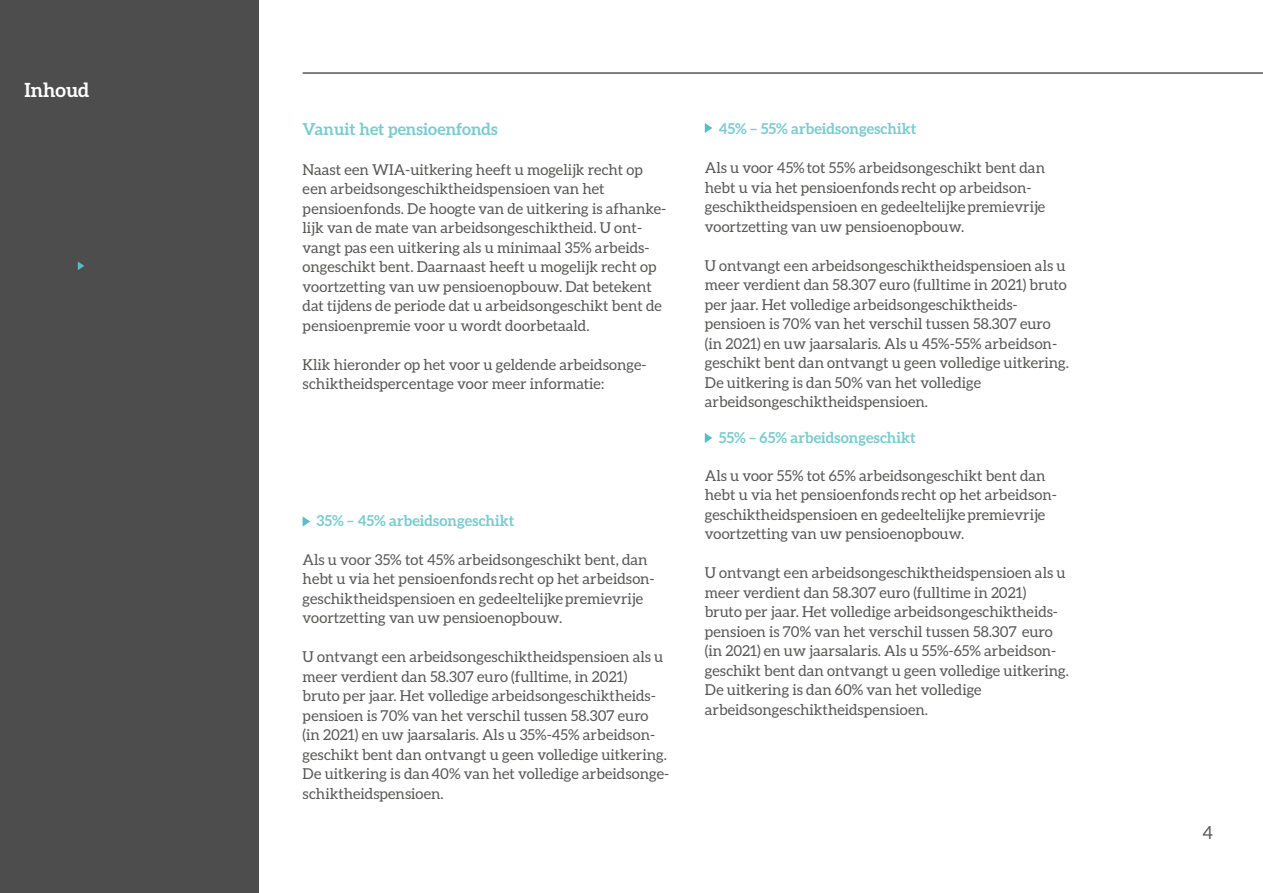
<style>
.page{position:relative;width:1263px;height:893px;background:#fff}
.page>*{position:absolute;margin:0;border:0;box-sizing:border-box;transform-origin:0 0}
.t1{font:700 19.5px "Aleo";color:#fff}
.t2{font:18px "Aleo";color:#575756}
.t3{font:700 16.5px "Aleo";color:#79cbcf}
.t4{font:15px/19.5px "Aleo";color:#575756}
.t5{font:700 15px "Aleo";color:#79cbcf}
</style>
<div class="page">
<hr style="left:303px;top:72px;width:960px;height:2px;background:#575756">
<div style="left:0;top:0;width:259px;height:893px;background:#4e4d4d"></div>
<svg style="left:303px;top:516px;width:7px;height:11px"></svg>
<svg style="left:705px;top:123px;width:7px;height:10px"></svg>
<svg style="left:705px;top:433px;width:7px;height:10px"></svg>
<svg style="left:78px;top:261px;width:6px;height:9px"></svg>
<h1 class="t1" style="left:24px;top:78px;width:67px">Inhoud</h1>
<p class="t3" style="left:303px;top:120px;width:197px">Vanuit het pensioenfonds</p>
<p class="t4" style="left:303px;top:159px;width:365px">Naast een WIA-uitkering heeft u mogelijk recht op een arbeidsongeschiktheidspensioen van het pensioenfonds. De hoogte van de uitkering is afhanke&shy;lijk van de mate van arbeidsongeschiktheid. U ont&shy;vangt pas een uitkering als u minimaal 35% arbeids&shy;ongeschikt bent. Daarnaast heeft u mogelijk recht op voortzetting van uw pensioenopbouw. Dat betekent dat tijdens de periode dat u arbeidsongeschikt bent de pensioenpremie voor u wordt doorbetaald.</p>
<p class="t4" style="left:303px;top:354px;width:345px">Klik hieronder op het voor u geldende arbeidsonge&shy;schiktheidspercentage voor meer informatie:</p>
<p class="t5" style="left:316px;top:512px;width:199px">35% – 45% arbeidsongeschikt</p>
<p class="t4" style="left:303px;top:550px;width:354px">Als u voor 35% tot 45% arbeidsongeschikt bent, dan hebt u via het pensioenfonds recht op het arbeidson&shy;geschiktheidspensioen en gedeeltelijke premievrije voortzetting van uw pensioenopbouw.</p>
<p class="t4" style="left:303px;top:647px;width:368px">U ontvangt een arbeidsongeschiktheidspensioen als u meer verdient dan 58.307 euro (fulltime, in 2021)<br>bruto per jaar. Het volledige arbeidsongeschiktheids&shy;pensioen is 70% van het verschil tussen 58.307 euro (in 2021) en uw jaarsalaris. Als u 35%-45% arbeidson&shy;geschikt bent dan ontvangt u geen volledige uitkering.<br>De uitkering is dan 40% van het volledige arbeidsonge&shy;schiktheidspensioen.</p>
<p class="t5" style="left:719px;top:120px;width:199px">45% – 55% arbeidsongeschikt</p>
<p class="t4" style="left:705px;top:158px;width:342px">Als u voor 45% tot 55% arbeidsongeschikt bent dan hebt u via het pensioenfonds recht op arbeidson&shy;geschiktheidspensioen en gedeeltelijke premievrije voortzetting van uw pensioenopbouw.</p>
<p class="t4" style="left:705px;top:255px;width:366px">U ontvangt een arbeidsongeschiktheidspensioen als u meer verdient dan 58.307 euro (fulltime in 2021) bruto per jaar. Het volledige arbeidsongeschiktheids&shy;pensioen is 70% van het verschil tussen 58.307 euro (in 2021) en uw jaarsalaris. Als u 45%-55% arbeidson&shy;geschikt bent dan ontvangt u geen volledige uitkering.<br>De uitkering is dan 50% van het volledige arbeidsongeschiktheidspensioen.</p>
<p class="t5" style="left:719px;top:429px;width:199px">55% – 65% arbeidsongeschikt</p>
<p class="t4" style="left:705px;top:465px;width:354px">Als u voor 55% tot 65% arbeidsongeschikt bent dan hebt u via het pensioenfonds recht op het arbeidson&shy;geschiktheidspensioen en gedeeltelijke premievrije voortzetting van uw pensioenopbouw.</p>
<p class="t4" style="left:705px;top:563px;width:366px">U ontvangt een arbeidsongeschiktheidspensioen als u meer verdient dan 58.307 euro (fulltime in 2021)<br>bruto per jaar. Het volledige arbeidsongeschiktheids&shy;pensioen is 70% van het verschil tussen 58.307 euro (in 2021) en uw jaarsalaris. Als u 55%-65% arbeidson&shy;geschikt bent dan ontvangt u geen volledige uitkering.<br>De uitkering is dan 60% van het volledige arbeidsongeschiktheidspensioen.</p>
<p class="t2" style="left:1202px;top:823px;width:12px">4</p>
</div>
